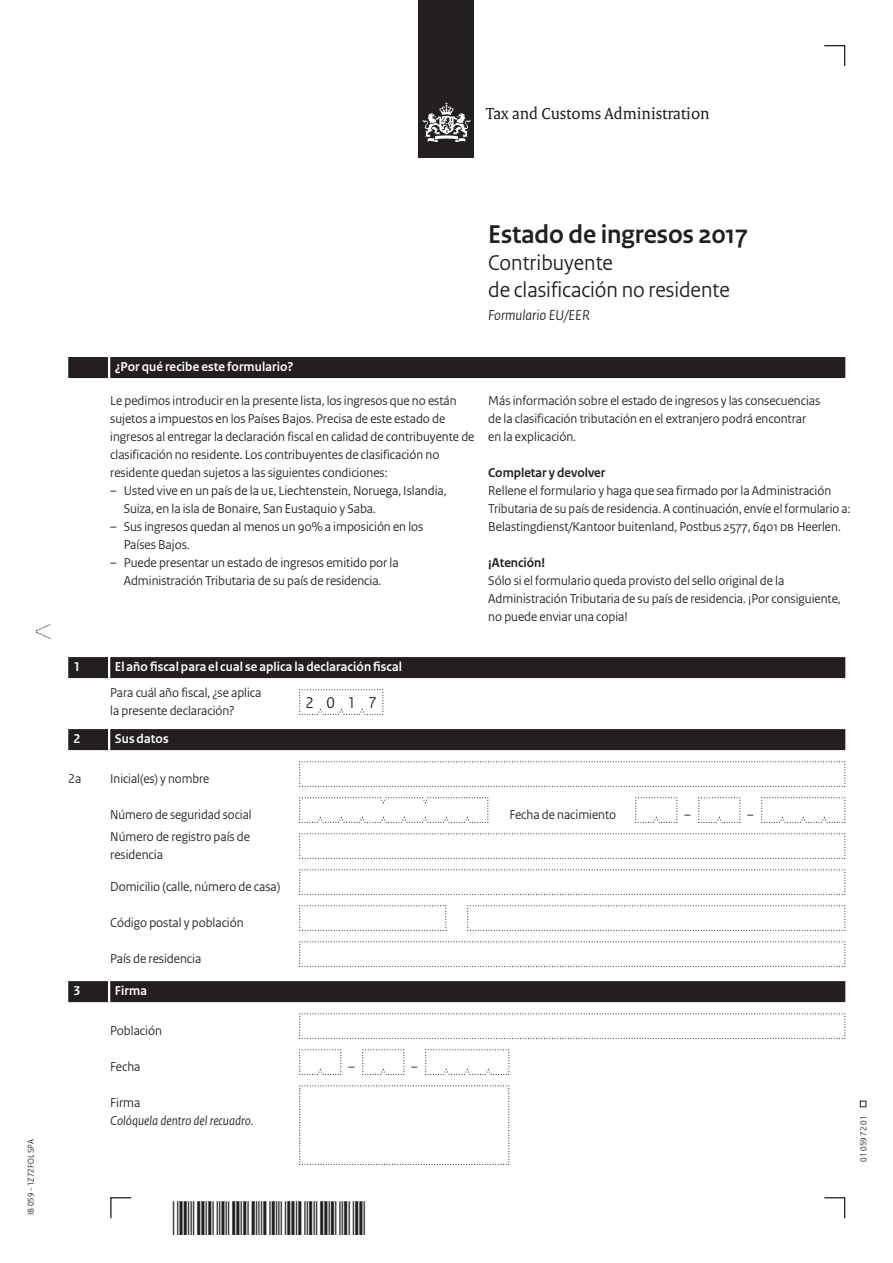
<style>
.page{position:relative;width:893px;height:1263px;background:#fff}
.page>*{position:absolute;margin:0;border:0;box-sizing:border-box;transform-origin:0 0}
.t1{font:700 27px "Rijksoverheid Sans Heading";color:#231f20}
.t2{font:22.5px/27px "Rijksoverheid Sans Heading";color:#231f20}
.t3{font:17.25px "Rijksoverheid Serif";color:#231f20}
.t4{font:16.5px "Rijksoverheid Sans Heading";color:#231f20}
.t5{font:italic 15px "Rijksoverheid Sans Heading";color:#231f20}
.t6{font:13.5px/18px "Rijksoverheid Sans Heading";color:#231f20}
.t7{font:700 13.5px "Rijksoverheid Sans Heading";letter-spacing:.01em;color:#fff}
.t8{font:700 13.5px "Rijksoverheid Sans Heading";color:#231f20}
.t9{font:italic 13.5px "Rijksoverheid Sans Heading";color:#231f20}
.t10{font:9px "Rijksoverheid Sans Heading";color:#231f20}
</style>
<div class="page">
<div style="left:419px;top:0;width:55px;height:158px;background:#231f20"></div>
<svg style="left:423px;top:102px;width:47px;height:40px"></svg>
<svg style="left:824px;top:1197px;width:22px;height:22px"></svg>
<svg style="left:110px;top:1197px;width:22px;height:22px"></svg>
<svg style="left:824px;top:45px;width:22px;height:21px"></svg>
<svg style="left:860px;top:1101px;width:6px;height:6px"></svg>
<svg style="left:36px;top:624px;width:15px;height:15px"></svg>
<div style="left:110px;top:357px;width:735px;height:21px;background:#231f20"></div>
<div style="left:68px;top:357px;width:40px;height:21px;background:#231f20"></div>
<div style="left:110px;top:657px;width:735px;height:21px;background:#231f20"></div>
<div style="left:68px;top:657px;width:40px;height:21px;background:#231f20"></div>
<div style="left:110px;top:729px;width:735px;height:21px;background:#231f20"></div>
<div style="left:68px;top:729px;width:40px;height:21px;background:#231f20"></div>
<div style="left:110px;top:981px;width:735px;height:21px;background:#231f20"></div>
<div style="left:68px;top:981px;width:40px;height:21px;background:#231f20"></div>
<svg style="left:299px;top:689px;width:85px;height:26px"></svg>
<svg style="left:299px;top:761px;width:547px;height:26px"></svg>
<svg style="left:299px;top:797px;width:190px;height:26px"></svg>
<svg style="left:635px;top:797px;width:43px;height:26px"></svg>
<svg style="left:698px;top:797px;width:43px;height:26px"></svg>
<svg style="left:761px;top:797px;width:85px;height:26px"></svg>
<svg style="left:299px;top:833px;width:547px;height:26px"></svg>
<svg style="left:299px;top:869px;width:547px;height:26px"></svg>
<svg style="left:299px;top:905px;width:148px;height:26px"></svg>
<svg style="left:467px;top:905px;width:379px;height:26px"></svg>
<svg style="left:299px;top:941px;width:547px;height:26px"></svg>
<svg style="left:299px;top:1013px;width:547px;height:26px"></svg>
<svg style="left:299px;top:1049px;width:43px;height:26px"></svg>
<svg style="left:362px;top:1049px;width:43px;height:26px"></svg>
<svg style="left:425px;top:1049px;width:85px;height:26px"></svg>
<svg style="left:299px;top:1085px;width:211px;height:80px"></svg>
<p class="t3" style="left:486px;top:103px;width:225px">Tax and Customs Administration</p>
<p class="t10" style="left:26px;top:1215px;width:77px;rotate:-90deg">IB 059 - 1Z72FOL SPA</p>
<h1 class="t1" style="left:488px;top:219px;width:261px">Estado de ingresos 2017</h1>
<h2 class="t2" style="left:488px;top:249px;width:243px">Contribuyente<br>de clasificación no residente</h2>
<p class="t5" style="left:488px;top:306px;width:103px">Formulario EU/EER</p>
<p class="t7" style="left:115px;top:359px;width:180px">¿Por qué recibe este formulario?</p>
<p class="t6" style="left:110px;top:392px;width:366px">Le pedimos introducir en la presente lista, los ingresos que no están sujetos a impuestos en los Países Bajos. Precisa de este estado de ingresos al entregar la declaración fiscal en calidad de contribuyente de clasificación no residente. Los contribuyentes de clasificación no residente quedan sujetos a las siguientes condiciones:</p>
<p class="t6" style="left:124px;top:482px;width:324px;text-indent:-14px">– Usted vive en un país de la UE, Liechtenstein, Noruega, Islandia,<br>Suiza, en la isla de Bonaire, San Eustaquio y Saba.</p>
<p class="t6" style="left:124px;top:518px;width:301px;text-indent:-14px">– Sus ingresos quedan al menos un 90% a imposición en los<br>Países Bajos.</p>
<p class="t6" style="left:110px;top:554px;width:290px;text-align:center">– Puede presentar un estado de ingresos emitido por la<br>Administración Tributaria de su país de residencia.</p>
<p class="t6" style="left:488px;top:392px;width:333px">Más información sobre el estado de ingresos y las consecuencias de la clasificación tributación en el extranjero podrá encontrar en la explicación.</p>
<p class="t8" style="left:488px;top:465px;width:119px">Completar y devolver</p>
<p class="t6" style="left:488px;top:482px;width:364px">Rellene el formulario y haga que sea firmado por la Administración<br>Tributaria de su país de residencia. A continuación, envíe el formulario a:<br>Belastingdienst/Kantoor buitenland, Postbus 2577, 6401 DB Heerlen.</p>
<p class="t8" style="left:488px;top:555px;width:58px">¡Atención!</p>
<p class="t6" style="left:488px;top:572px;width:354px">Sólo si el formulario queda provisto del sello original de la<br>Administración Tributaria de su país de residencia. ¡Por consiguiente, no puede enviar una copia!</p>
<p class="t7" style="left:74px;top:659px;width:8px">1</p>
<p class="t7" style="left:115px;top:659px;width:289px">El año fiscal para el cual se aplica la declaración fiscal</p>
<p class="t6" style="left:110px;top:684px;width:153px">Para cuál año fiscal, ¿se aplica la presente declaración?</p>
<p class="t7" style="left:74px;top:731px;width:8px">2</p>
<p class="t7" style="left:115px;top:731px;width:55px">Sus datos</p>
<p class="t6" style="left:68px;top:770px;width:15px">2a</p>
<p class="t6" style="left:110px;top:770px;width:101px">Inicial(es) y nombre</p>
<p class="t6" style="left:110px;top:806px;width:143px">Número de seguridad social</p>
<p class="t6" style="left:509px;top:806px;width:108px">Fecha de nacimiento</p>
<p class="t6" style="left:110px;top:828px;width:141px">Número de registro país de residencia</p>
<p class="t6" style="left:110px;top:878px;width:172px">Domicilio (calle, número de casa)</p>
<p class="t6" style="left:110px;top:914px;width:135px">Código postal y población</p>
<p class="t6" style="left:110px;top:950px;width:93px">País de residencia</p>
<p class="t7" style="left:74px;top:983px;width:8px">3</p>
<p class="t7" style="left:115px;top:983px;width:34px">Firma</p>
<p class="t6" style="left:110px;top:1022px;width:53px">Población</p>
<p class="t6" style="left:110px;top:1058px;width:32px">Fecha</p>
<p class="t6" style="left:110px;top:1094px;width:32px">Firma</p>
<p class="t9" style="left:110px;top:1113px;width:145px">Colóquela dentro del recuadro.</p>
<p class="t4" style="left:306px;top:693px;width:73px">2017</p>
<p class="t6" style="left:348px;top:1058px;width:8px">–</p>
<p class="t6" style="left:411px;top:1058px;width:8px">–</p>
<p class="t6" style="left:684px;top:806px;width:8px">–</p>
<p class="t6" style="left:747px;top:806px;width:8px">–</p>
<p class="t10" style="left:858px;top:1161px;width:47px;rotate:-90deg">01 059 72 01</p>
</div>
